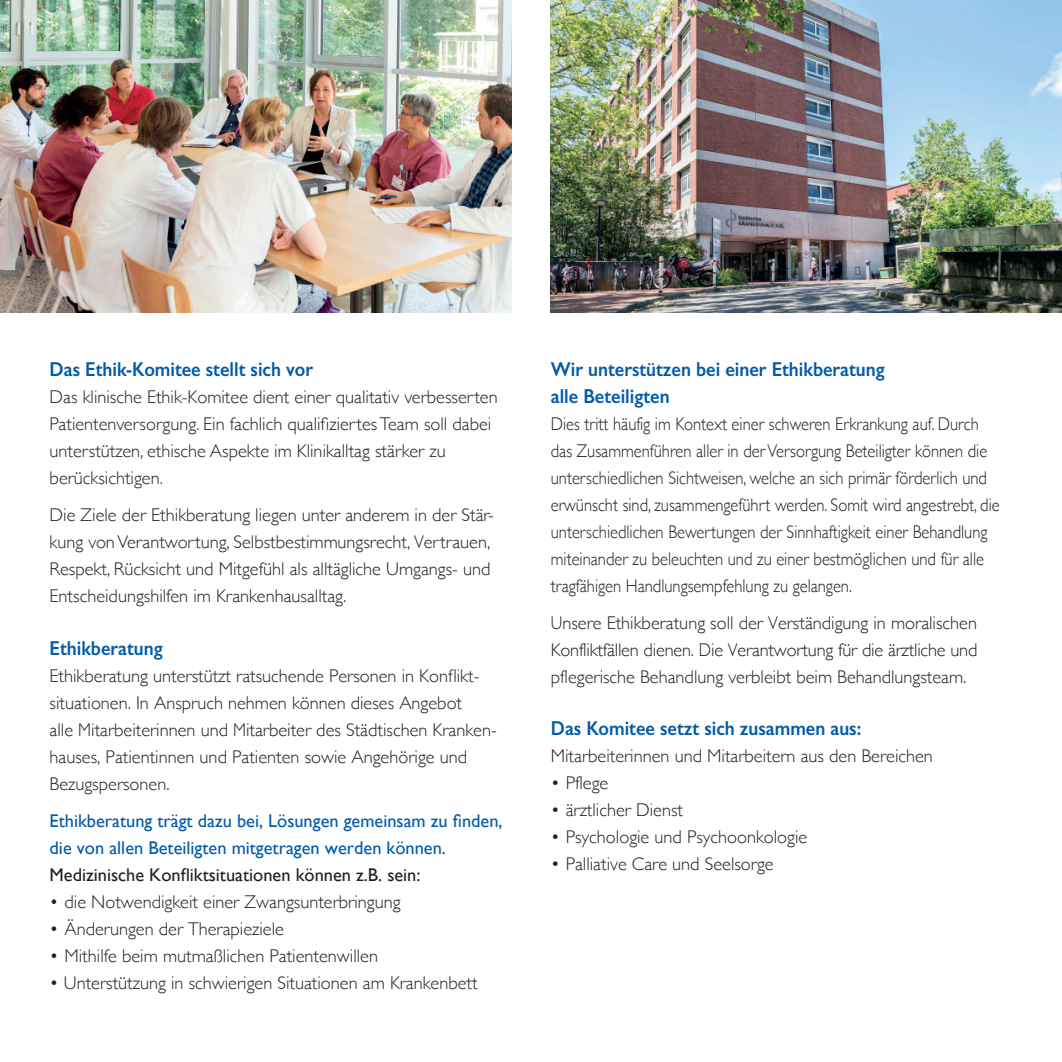
<style>
.page{position:relative;width:1062px;height:1062px;background:#fff}
.page>*{position:absolute;margin:0;border:0;box-sizing:border-box;transform-origin:0 0}
.t1{font:600 20.3px/26.9px "Gill Sans";color:#015aaa;scale:.91 1}
.t2{font:300 18.38px/26.9px "Gill Sans";color:#231f20}
.t3{font:300 18.38px/26.9px "Gill Sans";color:#231f20;scale:.9 1}
.t4{font:18.38px/26.9px "Gill Sans";color:#015aaa}
.t5{font:18.38px "Gill Sans";color:#231f20}
</style>
<div class="page">
<img style="left:551px;top:0;width:511px;height:313px">
<img style="left:0;top:0;width:511px;height:312px">
<p class="t1" style="left:50px;top:355px;width:291px">Das Ethik-Komitee stellt sich vor</p>
<p class="t2" style="left:50px;top:382px;width:449px">Das klinische Ethik-Komitee dient einer qualitativ verbesserten Patientenversorgung. Ein fachlich qualifiziertes Team soll dabei unterstützen, ethische Aspekte im Klinikalltag stärker zu berücksichtigen.</p>
<p class="t2" style="left:50px;top:500px;width:446px">Die Ziele der Ethikberatung liegen unter anderem in der Stär&shy;kung von Verantwortung, Selbstbestimmungsrecht, Vertrauen, Respekt, Rücksicht und Mitgefühl als alltägliche Umgangs- und Entscheidungshilfen im Krankenhausalltag.</p>
<p class="t1" style="left:50px;top:634px;width:126px">Ethikberatung</p>
<p class="t2" style="left:50px;top:661px;width:448px">Ethikberatung unterstützt ratsuchende Personen in Konflikt&shy;situationen. In Anspruch nehmen können dieses Angebot<br>alle Mitarbeiterinnen und Mitarbeiter des Städtischen Kranken&shy;hauses, Patientinnen und Patienten sowie Angehörige und Bezugspersonen.</p>
<p class="t4" style="left:50px;top:806px;width:454px">Ethikberatung trägt dazu bei, Lösungen gemeinsam zu finden, die von allen Beteiligten mitgetragen werden können.</p>
<p class="t5" style="left:50px;top:863px;width:372px">Medizinische Konfliktsituationen können z.B. sein:</p>
<p class="t2" style="left:50px;top:887px;width:352px">• die Notwendigkeit einer Zwangsunterbringung</p>
<p class="t2" style="left:50px;top:914px;width:236px">• Änderungen der Therapieziele</p>
<p class="t2" style="left:50px;top:941px;width:330px">• Mithilfe beim mutmaßlichen Patientenwillen</p>
<p class="t2" style="left:50px;top:968px;width:429px">• Unterstützung in schwierigen Situationen am Krankenbett</p>
<p class="t1" style="left:551px;top:355px;width:368px">Wir unterstützen bei einer Ethikberatung alle Beteiligten</p>
<p class="t3" style="left:551px;top:409px;width:500px">Dies tritt häufig im Kontext einer schweren Erkrankung auf. Durch das Zusammenführen aller in der Versorgung Beteiligter können die unterschiedlichen Sichtweisen, welche an sich primär förderlich und erwünscht sind, zusammengeführt werden. Somit wird angestrebt, die unterschiedlichen Bewertungen der Sinnhaftigkeit einer Behandlung miteinander zu beleuchten und zu einer bestmöglichen und für alle tragfähigen Handlungsempfehlung zu gelangen.</p>
<p class="t3" style="left:551px;top:608px;width:475px;text-align:justify">Unsere Ethikberatung soll der Verständigung in moralischen Konfliktfällen dienen. Die Verantwortung für die ärztliche und pflegerische Behandlung verbleibt beim Behandlungsteam.</p>
<p class="t1" style="left:551px;top:714px;width:342px">Das Komitee setzt sich zusammen aus:</p>
<p class="t2" style="left:551px;top:741px;width:383px">Mitarbeiterinnen und Mitarbeitern aus den Bereichen</p>
<p class="t2" style="left:551px;top:768px;width:59px">• Pflege</p>
<p class="t2" style="left:551px;top:795px;width:134px">• ärztlicher Dienst</p>
<p class="t2" style="left:551px;top:822px;width:258px">• Psychologie und Psychoonkologie</p>
<p class="t2" style="left:551px;top:849px;width:224px">• Palliative Care und Seelsorge</p>
</div>
